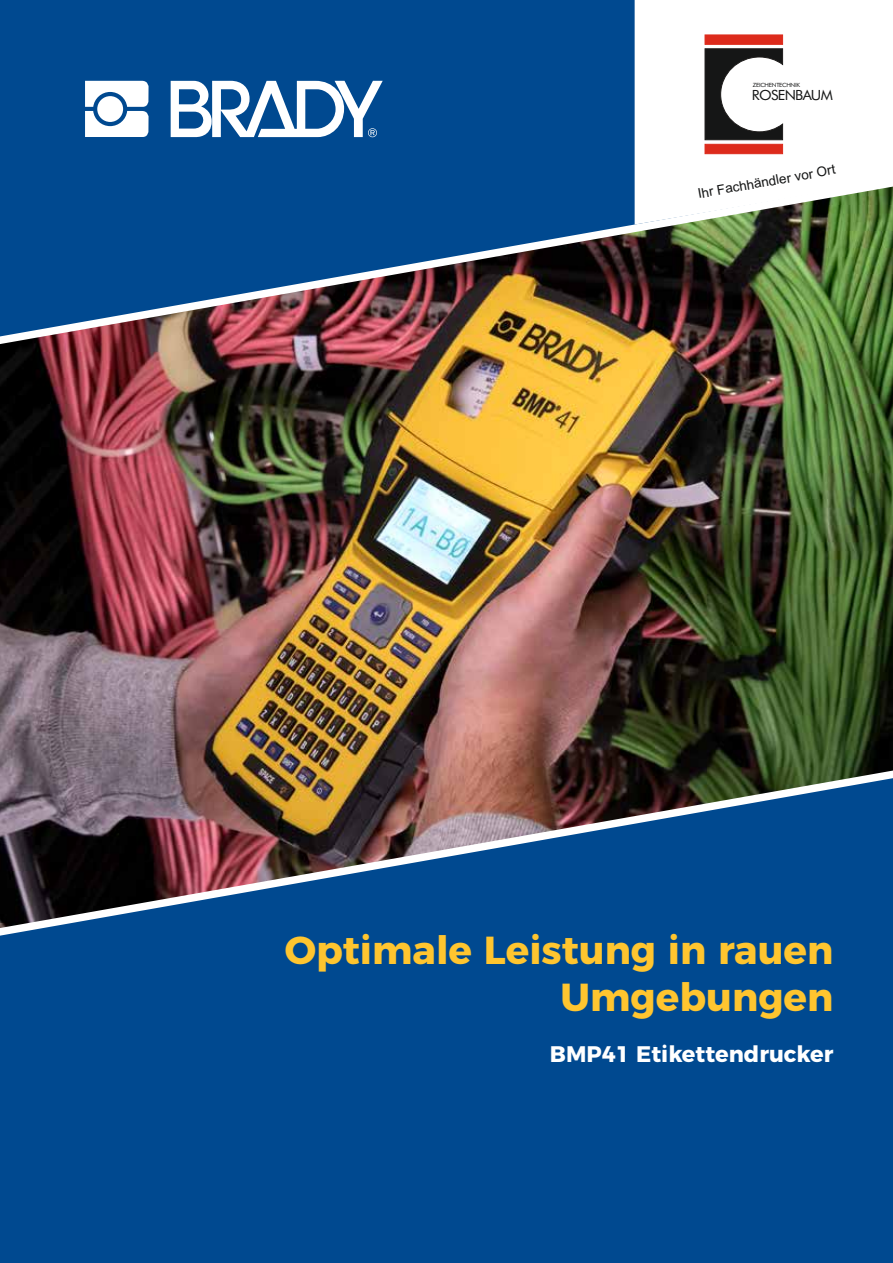
<style>
.page{position:relative;width:893px;height:1263px;background:#004990}
.page>*{position:absolute;margin:0;border:0;box-sizing:border-box;transform-origin:0 0}
.t1{font:700 39px/46.8px "Montserrat";color:#ffc52f;text-align:right}
.t2{font:700 22.5px "Montserrat";color:#fff}
.t3{font:14.1px "Futura BT";letter-spacing:-.045em;color:#151616;scale:1.04 1}
.t4{font:13.5px "Arial";color:#151616}
.t5{font:5.7px "Futura BT";letter-spacing:-.045em;color:#151616;scale:1.09 1}
</style>
<div class="page">
<svg style="left:85px;top:81px;width:64px;height:56px"></svg>
<div style="left:97px;top:96px;width:26px;height:26px;background:#fff;border-radius:50%"></div>
<svg style="left:171px;top:81px;width:212px;height:56px"></svg>
<img style="left:0;top:168px;width:893px;height:768px">
<svg style="left:635px;top:0;width:258px;height:225px;background:#f0f2ed"></svg>
<div style="left:705px;top:35px;width:78px;height:10px;background:#dd2b1c;border:1px solid #dd2b1c"></div>
<svg style="left:705px;top:48px;width:78px;height:92px;background:#939393"></svg>
<div style="left:705px;top:144px;width:78px;height:10px;background:#dd2b1c;border:1px solid #dd2b1c"></div>
<p class="t5" style="left:753px;top:83px;width:45px">ZEICHENTECHNIK</p>
<p class="t3" style="left:752px;top:89px;width:79px">ROSENBAUM</p>
<p class="t4" style="left:697px;top:188px;width:141px;rotate:-10deg">Ihr Fachhändler vor Ort</p>
<p class="t1" style="left:285px;top:923px;width:550px">Optimale Leistung in rauen<br>Umgebungen</p>
<p class="t2" style="left:550px;top:1036px;width:285px">BMP41 Etikettendrucker</p>
</div>
